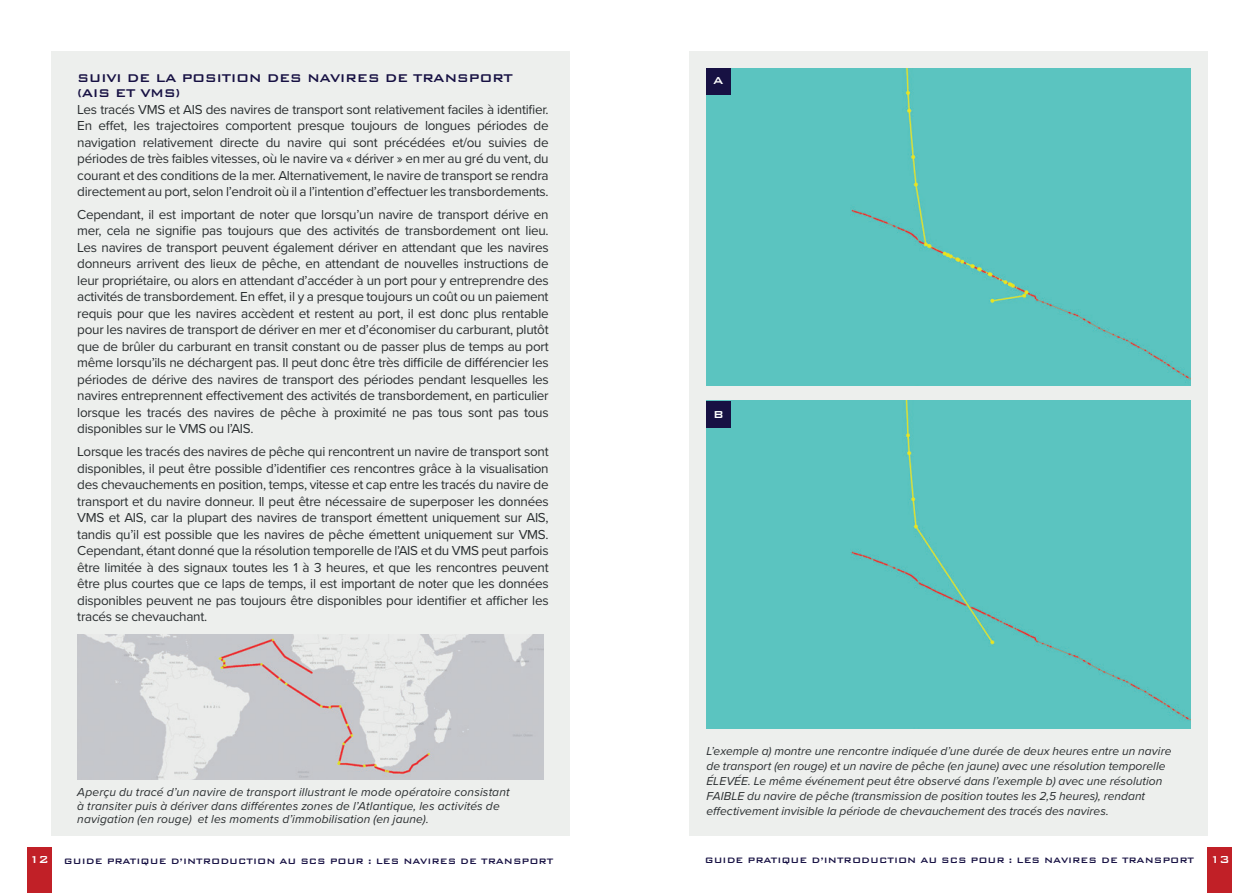
<style>
.page{position:relative;width:1259px;height:893px;background:#fff}
.page>*{position:absolute;margin:0;border:0;box-sizing:border-box;transform-origin:0 0}
.t1{font:500 15px/15px "Bank Gothic BT";letter-spacing:-.03em;color:#171143}
.Paragraph_Copy{font:13.5px/16.5px "Proxima Nova";letter-spacing:-.02em;color:#2a2e30;text-align:justify}
.t2{font:500 13.5px "Bank Gothic BT";color:#fff}
.Paragraph_Copy-2{font:italic 12px/15px "Proxima Nova";letter-spacing:.005em;color:#2a2e30}
.t3{font:500 10.5px "Bank Gothic BT";color:#171143}
.s1{font-size:13.5px;color:#fff}
</style>
<div class="page">
<div style="left:51px;top:51px;width:519px;height:784px;background:#edefed"></div>
<div style="left:689px;top:51px;width:519px;height:784px;background:#edefed"></div>
<div style="left:1208px;top:847px;width:24px;height:46px;background:#c12027"></div>
<div style="left:27px;top:847px;width:24px;height:46px;background:#c12027"></div>
<img style="left:77px;top:635px;width:467px;height:144px">
<div style="left:706px;top:69px;width:484px;height:317px;background:#5bc4c0"></div>
<div style="left:706px;top:401px;width:484px;height:327px;background:#5bc4c0"></div>
<div style="left:706px;top:69px;width:24px;height:26px;background:#171143"></div>
<div style="left:706px;top:401px;width:24px;height:26px;background:#171143"></div>
<h2 class="t1" style="left:77px;top:70px;width:437px">SUIVI DE LA POSITION DES NAVIRES DE TRANSPORT (AIS ET VMS)</h2>
<p class="Paragraph_Copy" style="left:77px;top:100px;width:473px">Les tracés VMS et AIS des navires de transport sont relativement faciles à identifier.<br>En effet, les trajectoires comportent presque toujours de longues périodes de navigation relativement directe du navire qui sont précédées et/ou suivies de périodes de très faibles vitesses, où le navire va « dériver » en mer au gré du vent, du courant et des conditions de la mer. Alternativement, le navire de transport se rendra directement au port, selon l’endroit où il a l’intention d’effectuer les transbordements.</p>
<p class="Paragraph_Copy" style="left:77px;top:206px;width:473px">Cependant, il est important de noter que lorsqu’un navire de transport dérive en mer, cela ne signifie pas toujours que des activités de transbordement ont lieu.<br>Les navires de transport peuvent également dériver en attendant que les navires donneurs arrivent des lieux de pêche, en attendant de nouvelles instructions de leur propriétaire, ou alors en attendant d’accéder à un port pour y entreprendre des activités de transbordement. En effet, il y a presque toujours un coût ou un paiement requis pour que les navires accèdent et restent au port, il est donc plus rentable pour les navires de transport de dériver en mer et d’économiser du carburant, plutôt que de brûler du carburant en transit constant ou de passer plus de temps au port même lorsqu’ils ne déchargent pas. Il peut donc être très difficile de différencier les périodes de dérive des navires de transport des périodes pendant lesquelles les navires entreprennent effectivement des activités de transbordement, en particulier lorsque les tracés des navires de pêche à proximité ne pas tous sont pas tous disponibles sur le VMS ou l’AIS.</p>
<p class="Paragraph_Copy" style="left:77px;top:443px;width:473px">Lorsque les tracés des navires de pêche qui rencontrent un navire de transport sont disponibles, il peut être possible d’identifier ces rencontres grâce à la visualisation des chevauchements en position, temps, vitesse et cap entre les tracés du navire de transport et du navire donneur. Il peut être nécessaire de superposer les données VMS et AIS, car la plupart des navires de transport émettent uniquement sur AIS, tandis qu’il est possible que les navires de pêche émettent uniquement sur VMS.<br>Cependant, étant donné que la résolution temporelle de l’AIS et du VMS peut parfois être limitée à des signaux toutes les 1 à 3 heures, et que les rencontres peuvent être plus courtes que ce laps de temps, il est important de noter que les données disponibles peuvent ne pas toujours être disponibles pour identifier et afficher les tracés se chevauchant.</p>
<p class="Paragraph_Copy-2" style="left:77px;top:785px;width:434px;line-height:13.5px">Aperçu du tracé d’un navire de transport illustrant le mode opératoire consistant à transiter puis à dériver dans différentes zones de l’Atlantique, les activités de navigation (en rouge) et les moments d’immobilisation (en jaune).</p>
<h2 class="t2" style="left:713px;top:73px;width:12px">A</h2>
<h2 class="t2" style="left:713px;top:407px;width:12px">B</h2>
<p class="Paragraph_Copy-2" style="left:706px;top:743px;width:466px">L’exemple a) montre une rencontre indiquée d’une durée de deux heures entre un navire de transport (en rouge) et un navire de pêche (en jaune) avec une résolution temporelle ÉLEVÉE. Le même événement peut être observé dans l’exemple b) avec une résolution FAIBLE du navire de pêche (transmission de position toutes les 2,5 heures), rendant effectivement invisible la période de chevauchement des tracés des navires.</p>
<p class="t3" style="left:29px;top:856px;width:526px"><span class="s1">12</span> GUIDE PRATIQUE D’INTRODUCTION AU SCS POUR : LES NAVIRES DE TRANSPORT</p>
<p class="t3" style="left:705px;top:855px;width:527px">GUIDE PRATIQUE D’INTRODUCTION AU SCS POUR : LES NAVIRES DE TRANSPORT <span class="s1">13</span></p>
</div>
